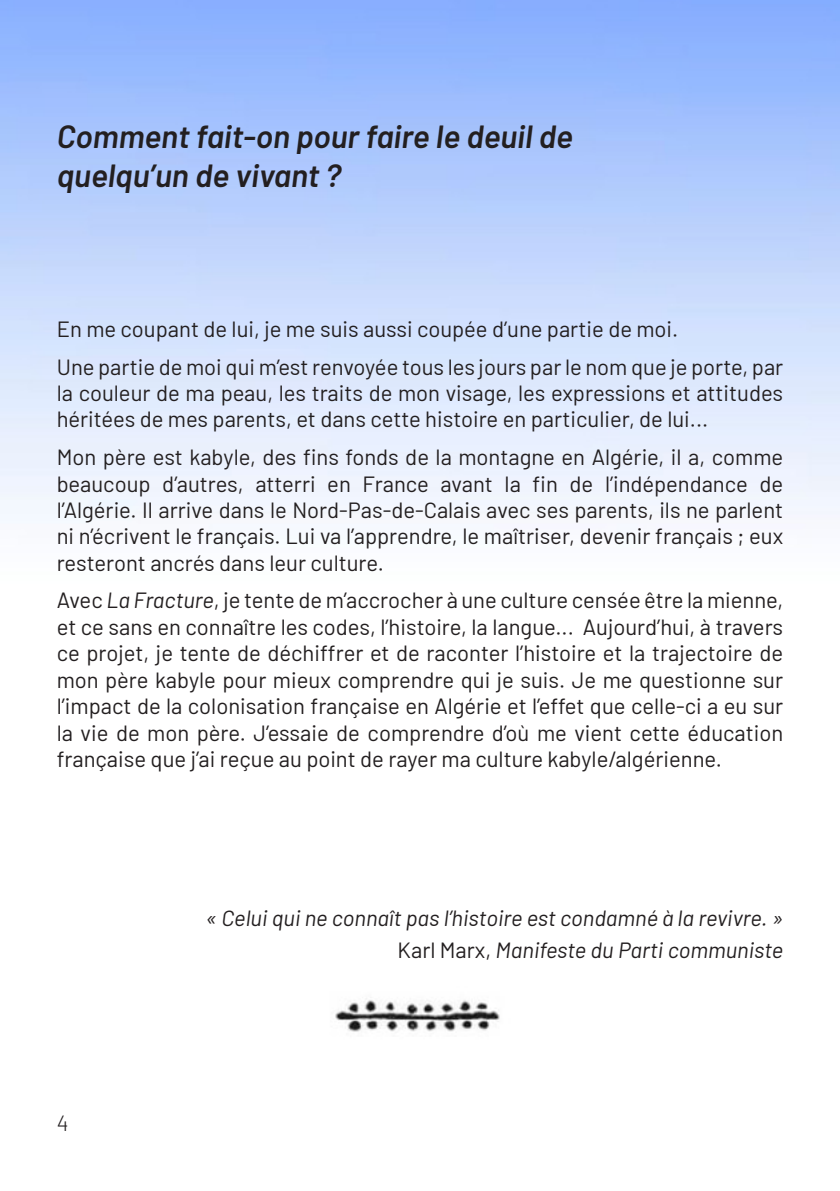
<style>
.page{position:relative;width:840px;height:1191px;background:#fff}
.page>*{position:absolute;margin:0;border:0;box-sizing:border-box;transform-origin:0 0}
.Texte_courant_light{font:italic 600 32px/38.4px "Barlow";color:#231f20}
.Texte_courant_light-2{font:22px/26.4px "Barlow";color:#231f20;text-align:justify}
.Texte_courant_light-3{font:italic 22px/32px "Barlow";color:#231f20;text-align:right}
.Texte_courant_light-4{font:300 22px "Barlow";color:#231f20}
.s1{font-style:italic}
.s2{font-style:normal}
</style>
<div class="page">
<img style="left:330px;top:994px;width:171px;height:43px">
<p class="Texte_courant_light" style="left:57px;top:115px;width:517px">Comment fait-on pour faire le deuil de quelqu’un de vivant ?</p>
<p class="Texte_courant_light-2" style="left:57px;top:314px;width:622px">En me coupant de lui, je me suis aussi coupée d’une partie de moi.</p>
<p class="Texte_courant_light-2" style="left:57px;top:352px;width:727px">Une partie de moi qui m’est renvoyée tous les jours par le nom que je porte, par la couleur de ma peau, les traits de mon visage, les expressions et attitudes héritées de mes parents, et dans cette histoire en particulier, de lui...</p>
<p class="Texte_courant_light-2" style="left:57px;top:442px;width:727px">Mon père est kabyle, des fins fonds de la montagne en Algérie, il a, comme beaucoup d’autres, atterri en France avant la fin de l’indépendance de l’Algérie. Il arrive dans le Nord-Pas-de-Calais avec ses parents, ils ne parlent ni n’écrivent le français. Lui va l’apprendre, le maîtriser, devenir français ; eux resteront ancrés dans leur culture.</p>
<p class="Texte_courant_light-2" style="left:57px;top:585px;width:727px">Avec <span class="s1">La Fracture</span>, je tente de m’accrocher à une culture censée être la mienne, et ce sans en connaître les codes, l’histoire, la langue... Aujourd’hui, à travers ce projet, je tente de déchiffrer et de raconter l’histoire et la trajectoire de mon père kabyle pour mieux comprendre qui je suis. Je me questionne sur l’impact de la colonisation française en Algérie et l’effet que celle-ci a eu sur la vie de mon père. J’essaie de comprendre d’où me vient cette éducation française que j’ai reçue au point de rayer ma culture kabyle/algérienne.</p>
<p class="Texte_courant_light-4" style="left:57px;top:1107px;width:13px">4</p>
<p class="Texte_courant_light-3" style="left:205px;top:900px;width:579px">« Celui qui ne connaît pas l’histoire est condamné à la revivre. »<br><span class="s2">Karl Marx,</span> Manifeste du Parti communiste</p>
</div>
